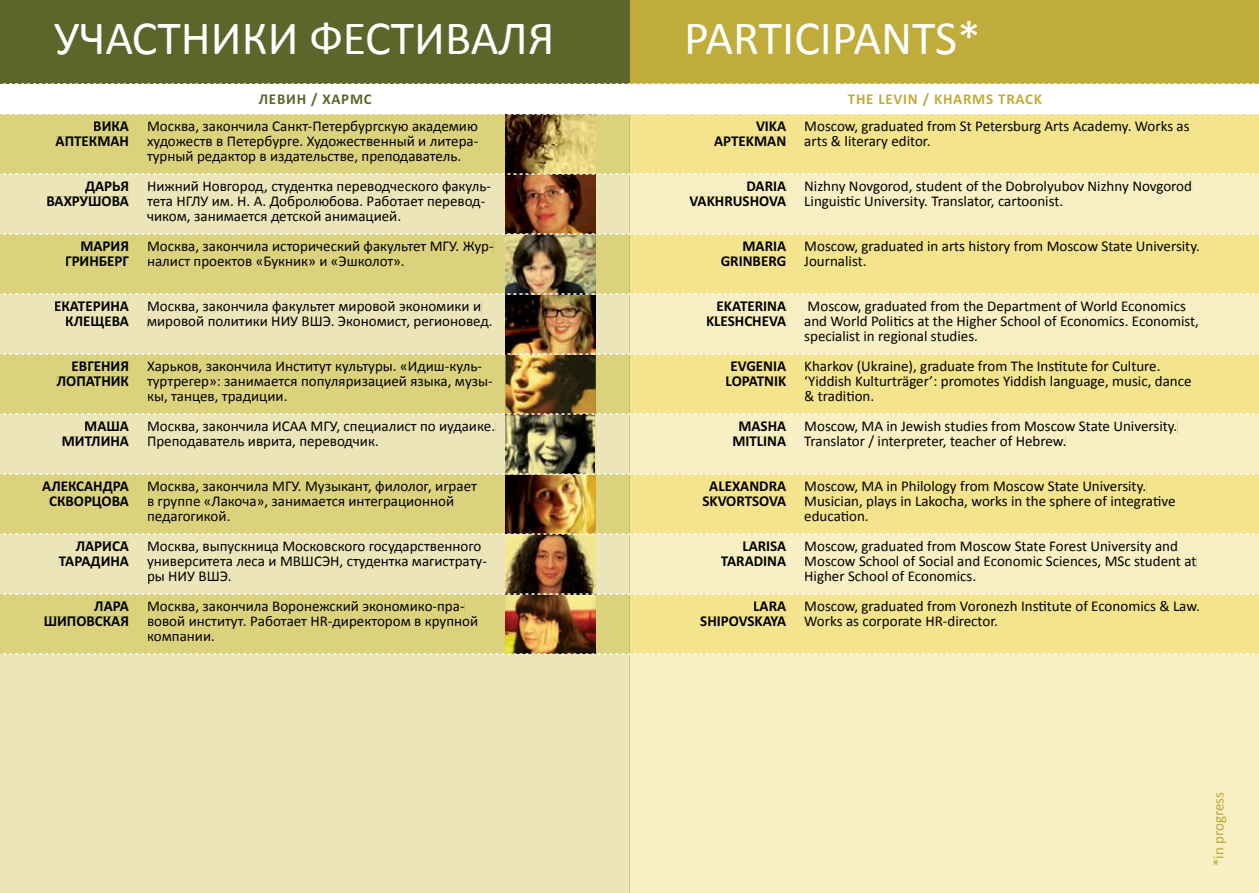
<style>
.page{position:relative;width:1259px;height:893px;background:#fff}
.page>*{position:absolute;margin:0;border:0;box-sizing:border-box;transform-origin:0 0}
.t1{font:48px "Calibri";color:#fff}
.t2{font:15px/15px "Calibri";color:#000}
.t3{font:700 15px/15px "Calibri";color:#000;text-align:right}
.t4{font:700 15px "Calibri";letter-spacing:.05em;color:#bfac3a}
.t5{font:700 15px "Calibri";letter-spacing:.05em;color:#5c662b}
.t6{font:15px "Calibri";color:#bba834}
</style>
<div class="page">
<div style="left:629px;top:0;width:630px;height:893px;background:#bfac3a"></div>
<div style="left:0;top:0;width:629px;height:893px;background:#5c662b"></div>
<div style="left:629px;top:235px;width:630px;height:418px;background:#f3e48d"></div>
<div style="left:0;top:235px;width:629px;height:418px;background:#dbd27d"></div>
<svg style="left:0;top:83px;width:1259px;height:1px"></svg>
<div style="left:0;top:84px;width:1259px;height:30px;background:#fff"></div>
<div style="left:629px;top:655px;width:630px;height:238px;background:#f8f0c4"></div>
<div style="left:0;top:655px;width:629px;height:238px;background:#ebe5b9"></div>
<div style="left:81px;top:242px;width:47px;height:9px;background:#dbd27d"></div>
<div style="left:66px;top:257px;width:63px;height:9px;background:#dbd27d"></div>
<div style="left:73px;top:362px;width:56px;height:9px;background:#dbd27d"></div>
<div style="left:57px;top:377px;width:72px;height:9px;background:#dbd27d"></div>
<div style="left:42px;top:482px;width:87px;height:12px;background:#dbd27d"></div>
<div style="left:50px;top:497px;width:79px;height:12px;background:#dbd27d"></div>
<div style="left:94px;top:602px;width:35px;height:9px;background:#dbd27d"></div>
<div style="left:45px;top:617px;width:83px;height:9px;background:#dbd27d"></div>
<div style="left:743px;top:242px;width:43px;height:9px;background:#f3e48d"></div>
<div style="left:721px;top:257px;width:64px;height:9px;background:#f3e48d"></div>
<div style="left:731px;top:362px;width:55px;height:9px;background:#f3e48d"></div>
<div style="left:726px;top:377px;width:60px;height:9px;background:#f3e48d"></div>
<div style="left:709px;top:482px;width:77px;height:9px;background:#f3e48d"></div>
<div style="left:703px;top:497px;width:83px;height:9px;background:#f3e48d"></div>
<div style="left:754px;top:602px;width:32px;height:9px;background:#f3e48d"></div>
<div style="left:701px;top:617px;width:85px;height:9px;background:#f3e48d"></div>
<div style="left:148px;top:241px;width:345px;height:13px;background:#dbd27d"></div>
<div style="left:148px;top:257px;width:256px;height:12px;background:#dbd27d"></div>
<div style="left:147px;top:362px;width:334px;height:12px;background:#dbd27d"></div>
<div style="left:147px;top:376px;width:345px;height:13px;background:#dbd27d"></div>
<div style="left:148px;top:394px;width:138px;height:10px;background:#dbd27d"></div>
<div style="left:148px;top:481px;width:329px;height:13px;background:#dbd27d"></div>
<div style="left:148px;top:496px;width:306px;height:13px;background:#dbd27d"></div>
<div style="left:148px;top:511px;width:81px;height:13px;background:#dbd27d"></div>
<div style="left:148px;top:601px;width:316px;height:13px;background:#dbd27d"></div>
<div style="left:148px;top:616px;width:330px;height:13px;background:#dbd27d"></div>
<div style="left:148px;top:634px;width:66px;height:7px;background:#dbd27d"></div>
<div style="left:805px;top:241px;width:395px;height:13px;background:#f3e48d"></div>
<div style="left:804px;top:256px;width:61px;height:10px;background:#f3e48d"></div>
<div style="left:805px;top:361px;width:355px;height:13px;background:#f3e48d"></div>
<div style="left:805px;top:376px;width:386px;height:13px;background:#f3e48d"></div>
<div style="left:805px;top:391px;width:68px;height:10px;background:#f3e48d"></div>
<div style="left:805px;top:481px;width:341px;height:13px;background:#f3e48d"></div>
<div style="left:805px;top:496px;width:370px;height:13px;background:#f3e48d"></div>
<div style="left:805px;top:511px;width:62px;height:10px;background:#f3e48d"></div>
<div style="left:805px;top:601px;width:395px;height:13px;background:#f3e48d"></div>
<div style="left:804px;top:616px;width:193px;height:13px;background:#f3e48d"></div>
<div style="left:1213px;top:792px;width:13px;height:73px;background:#f8f0c4"></div>
<img style="left:505px;top:235px;width:90px;height:418px">
<svg style="left:0;top:653px;width:1259px;height:2px;background:#ede7be"></svg>
<svg style="left:0;top:114px;width:1259px;height:121px;background:#e5da9b"></svg>
<svg style="left:0;top:293px;width:1259px;height:62px;background:#e8dfb4"></svg>
<svg style="left:0;top:533px;width:1259px;height:62px;background:#e9e0b5"></svg>
<svg style="left:0;top:413px;width:1259px;height:62px;background:#e8e1b6"></svg>
<h1 class="t1" style="left:54px;top:8px;width:502px">УЧАСТНИКИ ФЕСТИВАЛЯ</h1>
<h1 class="t1" style="left:684px;top:8px;width:298px">PARTICIPANTS*</h1>
<p class="t3" style="left:56px;top:119px;width:75px">ВИКА<br>АПТЕКМАН</p>
<p class="t3" style="left:46px;top:179px;width:84px">ДАРЬЯ<br>ВАХРУШОВА</p>
<p class="t3" style="left:65px;top:239px;width:65px">МАРИЯ<br>ГРИНБЕРГ</p>
<p class="t3" style="left:54px;top:299px;width:76px">ЕКАТЕРИНА<br>КЛЕЩЕВА</p>
<p class="t3" style="left:57px;top:359px;width:74px">ЕВГЕНИЯ<br>ЛОПАТНИК</p>
<p class="t3" style="left:62px;top:419px;width:69px">МАША<br>МИТЛИНА</p>
<p class="t3" style="left:42px;top:479px;width:88px;text-align:center">АЛЕКСАНДРА<br>СКВОРЦОВА</p>
<p class="t3" style="left:59px;top:539px;width:72px">ЛАРИСА<br>ТАРАДИНА</p>
<p class="t3" style="left:44px;top:599px;width:87px">ЛАРА<br>ШИПОВСКАЯ</p>
<p class="t5" style="left:259px;top:90px;width:115px">ЛЕВИН / ХАРМС</p>
<p class="t4" style="left:848px;top:90px;width:196px">THE LEVIN / KHARMS TRACK</p>
<p class="t2" style="left:147px;top:119px;width:333px;text-align:justify">Москва, закончила Санкт-Петербургскую академию художеств в Петербурге. Художественный и литера&shy;турный редактор в издательстве, преподаватель.</p>
<p class="t2" style="left:147px;top:179px;width:346px">Нижний Новгород, студентка переводческого факуль&shy;тета НГЛУ им. Н. А. Добролюбова. Работает перевод&shy;чиком, занимается детской анимацией.</p>
<p class="t2" style="left:147px;top:239px;width:348px">Москва, закончила исторический факультет МГУ. Жур&shy;налист проектов «Букник» и «Эшколот».</p>
<p class="t2" style="left:147px;top:299px;width:347px">Москва, закончила факультет мировой экономики и мировой политики НИУ ВШЭ. Экономист, регионовед.</p>
<p class="t2" style="left:147px;top:359px;width:347px">Харьков, закончила Институт культуры. «Идиш-куль&shy;туртрегер»: занимается популяризацией языка, музы&shy;кы, танцев, традиции.</p>
<p class="t2" style="left:147px;top:419px;width:349px">Москва, закончила ИСАА МГУ, специалист по иудаике.<br>Преподаватель иврита, переводчик.</p>
<p class="t2" style="left:147px;top:479px;width:331px">Москва, закончила МГУ. Музыкант, филолог, играет в группе «Лакоча», занимается интеграционной педагогикой.</p>
<p class="t2" style="left:147px;top:539px;width:341px">Москва, выпускница Московского государственного университета леса и МВШСЭН, студентка магистрату&shy;ры НИУ ВШЭ.</p>
<p class="t2" style="left:147px;top:599px;width:333px">Москва, закончила Воронежский экономико-пра&shy;вовой институт. Работает HR-директором в крупной компании.</p>
<p class="t3" style="left:714px;top:119px;width:74px">VIKA<br>APTEKMAN</p>
<p class="t3" style="left:689px;top:179px;width:98px">DARIA<br>VAKHRUSHOVA</p>
<p class="t3" style="left:721px;top:239px;width:67px">MARIA<br>GRINBERG</p>
<p class="t3" style="left:706px;top:299px;width:82px">EKATERINA<br>KLESHCHEVA</p>
<p class="t3" style="left:725px;top:359px;width:62px;text-align:center">EVGENIA<br>LOPATNIK</p>
<p class="t3" style="left:732px;top:419px;width:55px;text-align:center">MASHA<br>MITLINA</p>
<p class="t3" style="left:702px;top:479px;width:85px;text-align:center">ALEXANDRA<br>SKVORTSOVA</p>
<p class="t3" style="left:721px;top:539px;width:67px">LARISA<br>TARADINA</p>
<p class="t3" style="left:700px;top:599px;width:87px">LARA<br>SHIPOVSKAYA</p>
<p class="t2" style="left:804px;top:119px;width:387px">Moscow, graduated from St Petersburg Arts Academy. Works as arts &amp; literary editor.</p>
<p class="t2" style="left:804px;top:179px;width:389px">Nizhny Novgorod, student of the Dobrolyubov Nizhny Novgorod<br>Linguistic University. Translator, cartoonist.</p>
<p class="t2" style="left:804px;top:239px;width:397px">Moscow, graduated in arts history from Moscow State University.<br>Journalist.</p>
<p class="t2" style="left:804px;top:299px;width:396px">Moscow, graduated from the Department of World Economics and World Politics at the Higher School of Economics. Economist, specialist in regional studies.</p>
<p class="t2" style="left:804px;top:359px;width:389px">Kharkov (Ukraine), graduate from The Institute for Culture. ‘Yiddish Kulturträger’: promotes Yiddish language, music, dance &amp; tradition.</p>
<p class="t2" style="left:804px;top:419px;width:375px">Moscow, MA in Jewish studies from Moscow State University.<br>Translator / interpreter, teacher of Hebrew.</p>
<p class="t2" style="left:804px;top:479px;width:373px">Moscow, MA in Philology from Moscow State University.<br>Musician, plays in Lakocha, works in the sphere of integrative education.</p>
<p class="t2" style="left:804px;top:539px;width:394px">Moscow, graduated from Moscow State Forest University and<br>Moscow School of Social and Economic Sciences, MSc student at<br>Higher School of Economics.</p>
<p class="t2" style="left:804px;top:599px;width:397px">Moscow, graduated from Voronezh Institute of Economics &amp; Law.<br>Works as corporate HR-director.</p>
<p class="t6" style="left:1209px;top:866px;width:76px;rotate:-90deg">*in progress</p>
</div>
